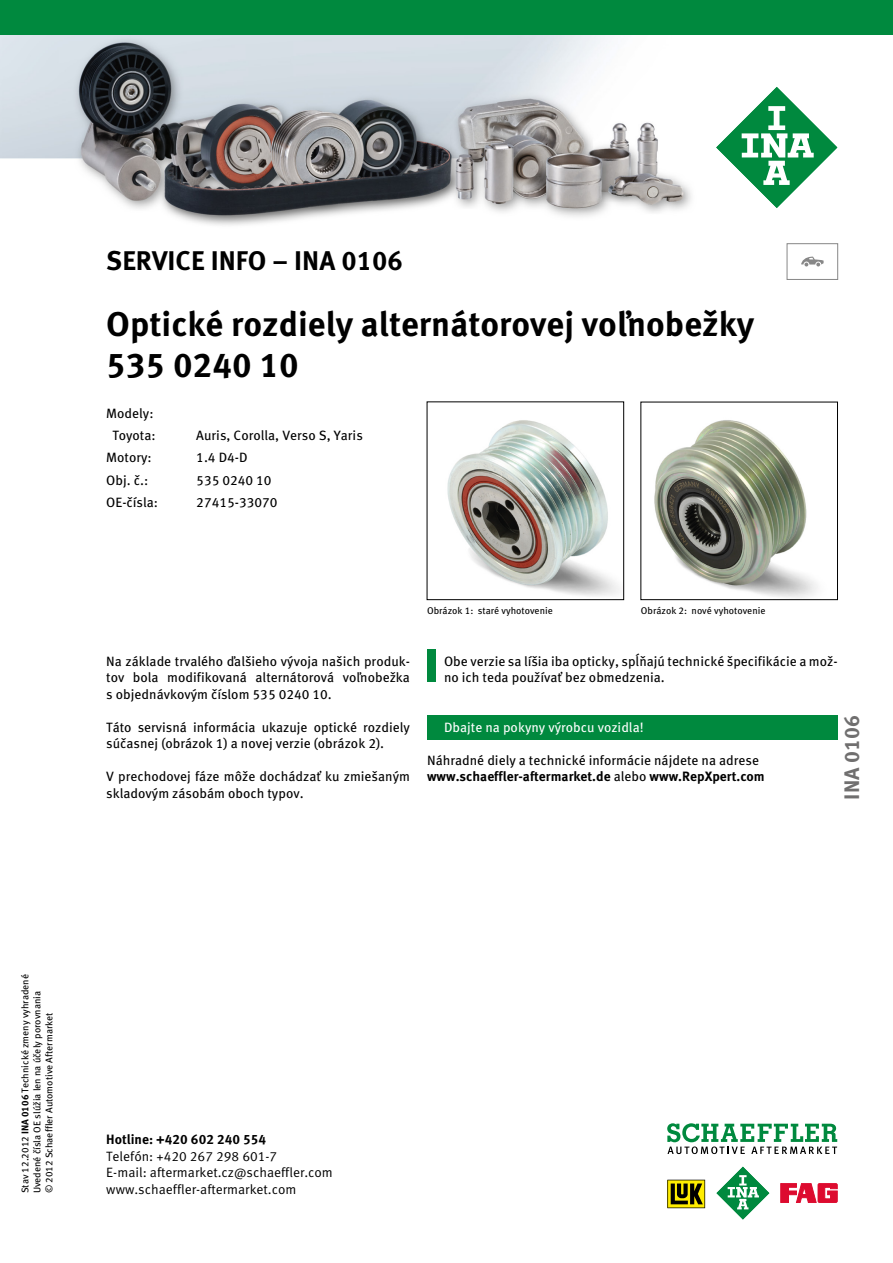
<style>
.page{position:relative;width:893px;height:1263px;background:#fff}
.page>*{position:absolute;margin:0;border:0;box-sizing:border-box;transform-origin:0 0}
.t1{font:700 34.5px/41.4px "Meta Pro";color:#000}
.t2{font:700 27px "Meta Pro";color:#000}
.t3{font:700 21px "Meta Pro";color:#706f6f}
.t4{font:13.5px/16.5px "Meta Pro";color:#000}
.t5{font:13.5px/16.5px "Meta Pro Norm";color:#000}
.t6{font:13.5px "Meta Pro";color:#fff}
.t7{font:700 13.5px "Meta Pro";color:#000}
.t8{font:9.75px/12px "Meta Pro";color:#000}
.s1{font-weight:700}
</style>
<div class="page">
<div style="left:427px;top:649px;width:9px;height:33px;background:#00893e"></div>
<img style="left:447px;top:420px;width:173px;height:176px">
<div style="left:427px;top:402px;width:197px;height:198px;border:1px solid #000"></div>
<img style="left:654px;top:420px;width:164px;height:178px">
<div style="left:641px;top:402px;width:197px;height:198px;border:1px solid #000"></div>
<div style="left:427px;top:715px;width:411px;height:25px;background:#00893e"></div>
<div style="left:787px;top:243px;width:51px;height:37px;border:1px solid #878787"></div>
<svg style="left:801px;top:257px;width:23px;height:9px"></svg>
<img style="left:0;top:34px;width:893px;height:191px">
<svg style="left:667px;top:1180px;width:38px;height:28px"></svg>
<svg style="left:781px;top:1183px;width:56px;height:19px"></svg>
<svg style="left:716px;top:1166px;width:54px;height:54px"></svg>
<svg style="left:667px;top:1123px;width:170px;height:31px"></svg>
<svg style="left:715px;top:85px;width:124px;height:124px"></svg>
<div style="left:0;top:0;width:893px;height:34px;background:#00893e"></div>
<h2 class="t2" style="left:106px;top:239px;width:298px">SERVICE INFO – INA 0106</h2>
<h1 class="t1" style="left:106px;top:301px;width:649px">Optické rozdiely alternátorovej voľnobežky<br>535 0240 10</h1>
<p class="t4" style="left:106px;top:401px;width:51px;line-height:22.2px;text-align:center">Modely:<br>Toyota:</p>
<p class="t4" style="left:196px;top:426px;width:168px">Auris, Corolla, Verso S, Yaris</p>
<p class="t4" style="left:106px;top:449px;width:47px">Motory:</p>
<p class="t4" style="left:196px;top:449px;width:53px">1.4 D4-D</p>
<p class="t4" style="left:106px;top:471px;width:43px">Obj. č.:</p>
<p class="t4" style="left:196px;top:471px;width:77px">535 0240 10</p>
<p class="t4" style="left:106px;top:493px;width:53px">OE-čísla:</p>
<p class="t4" style="left:196px;top:493px;width:83px">27415-33070</p>
<p class="t4" style="left:106px;top:652px;width:305px;text-align:justify">Na základe trvalého ďalšieho vývoja našich produk&shy;tov bola modifikovaná alternátorová voľnobežka s objednávkovým číslom 535 0240 10.</p>
<p class="t4" style="left:106px;top:718px;width:305px">Táto servisná informácia ukazuje optické rozdiely súčasnej (obrázok 1) a novej verzie (obrázok 2).</p>
<p class="t4" style="left:106px;top:767px;width:305px">V prechodovej fáze môže dochádzať ku zmiešaným skladovým zásobám oboch typov.</p>
<p class="t8" style="left:427px;top:603px;width:127px">Obrázok 1: staré vyhotovenie</p>
<p class="t8" style="left:641px;top:603px;width:126px">Obrázok 2: nové vyhotovenie</p>
<p class="t4" style="left:444px;top:652px;width:395px">Obe verzie sa líšia iba opticky, spĺňajú technické špecifikácie a mož&shy;no ich teda používať bez obmedzenia.</p>
<p class="t6" style="left:444px;top:717px;width:201px">Dbajte na pokyny výrobcu vozidla!</p>
<p class="t4" style="left:427px;top:751px;width:339px">Náhradné diely a technické informácie nájdete na adrese <span class="s1">www.schaeffler-aftermarket.de</span> alebo <span class="s1">www.RepXpert.com</span></p>
<h3 class="t3" style="left:835px;top:800px;width:86px;rotate:-90deg">INA 0106</h3>
<p class="t8" style="left:19px;top:1193px;width:221px;rotate:-90deg">Stav 12.2012 <span class="s1">INA 0106</span> Technické zmeny vyhradené<br>Uvedené čísla OE slúžia len na účely porovnania<br>© 2012 Schaeffler Automotive Aftermarket</p>
<p class="t7" style="left:106px;top:1129px;width:162px">Hotline: +420 602 240 554</p>
<p class="t5" style="left:106px;top:1147px;width:228px">Telefón: +420 267 298 601-7<br>E-mail: aftermarket.cz@schaeffler.com www.schaeffler-aftermarket.com</p>
</div>
